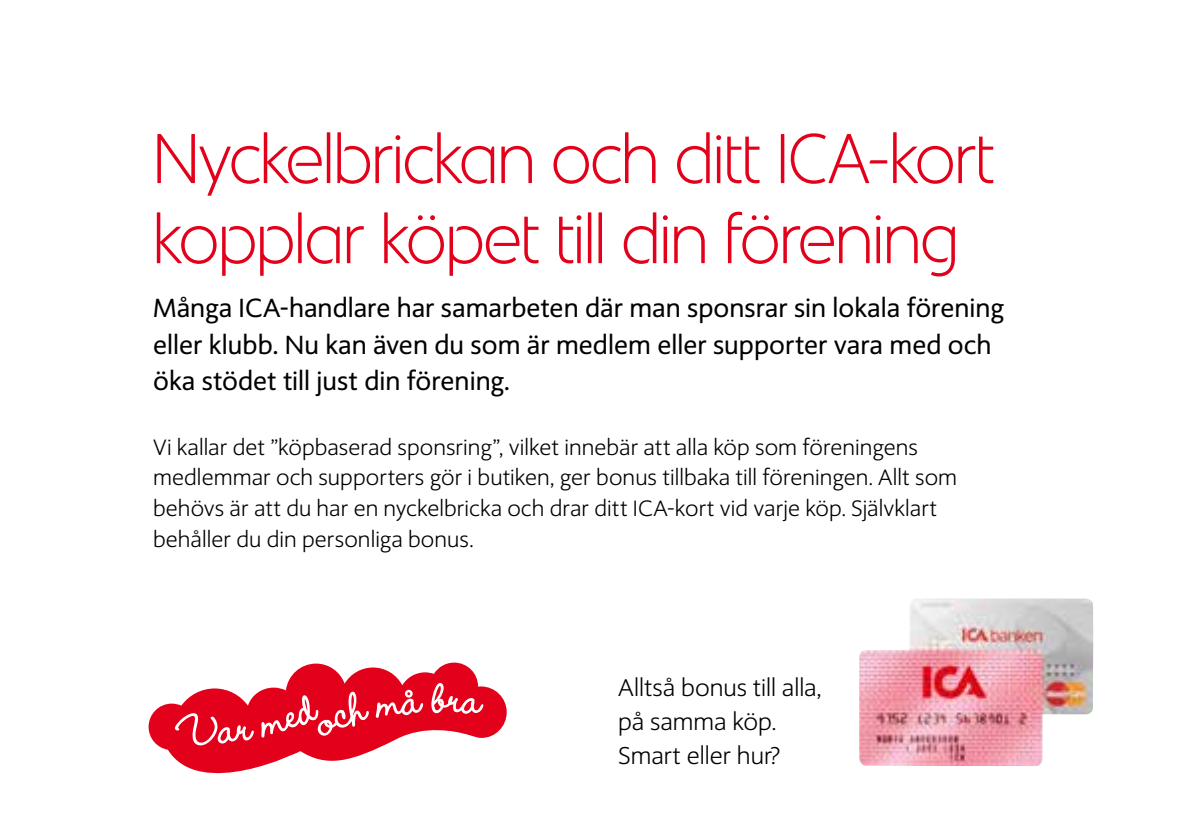
<style>
.page{position:relative;width:1191px;height:840px;background:#fff}
.page>*{position:absolute;margin:0;border:0;box-sizing:border-box;transform-origin:0 0}
.t1{font:300 70px/80px "ICA Rubrik";letter-spacing:-.005em;color:#e2001a}
.t2{font:26px/36.4px "ICA Text";color:#000}
.t3{font:300 24px/33.6px "ICA Text";color:#000}
.t4{font:300 22px/30.8px "ICA Text";letter-spacing:.005em;color:#000}
</style>
<div class="page">
<img style="left:859px;top:598px;width:234px;height:167px">
<svg style="left:149px;top:662px;width:358px;height:110px"></svg>
<h1 class="t1" style="left:153px;top:118px;width:842px">Nyckelbrickan och ditt ICA-kort kopplar köpet till din förening</h1>
<p class="t2" style="left:153px;top:290px;width:852px">Många ICA-handlare har samarbeten där man sponsrar sin lokala förening eller klubb. Nu kan även du som är medlem eller supporter vara med och öka stödet till just din förening.</p>
<p class="t4" style="left:153px;top:431px;width:805px">Vi kallar det ”köpbaserad sponsring”, vilket innebär att alla köp som föreningens medlemmar och supporters gör i butiken, ger bonus tillbaka till föreningen. Allt som behövs är att du har en nyckelbricka och drar ditt ICA-kort vid varje köp. Självklart behåller du din personliga bonus.</p>
<p class="t3" style="left:618px;top:671px;width:205px">Alltså bonus till alla, på samma köp.<br>Smart eller hur?</p>
</div>
